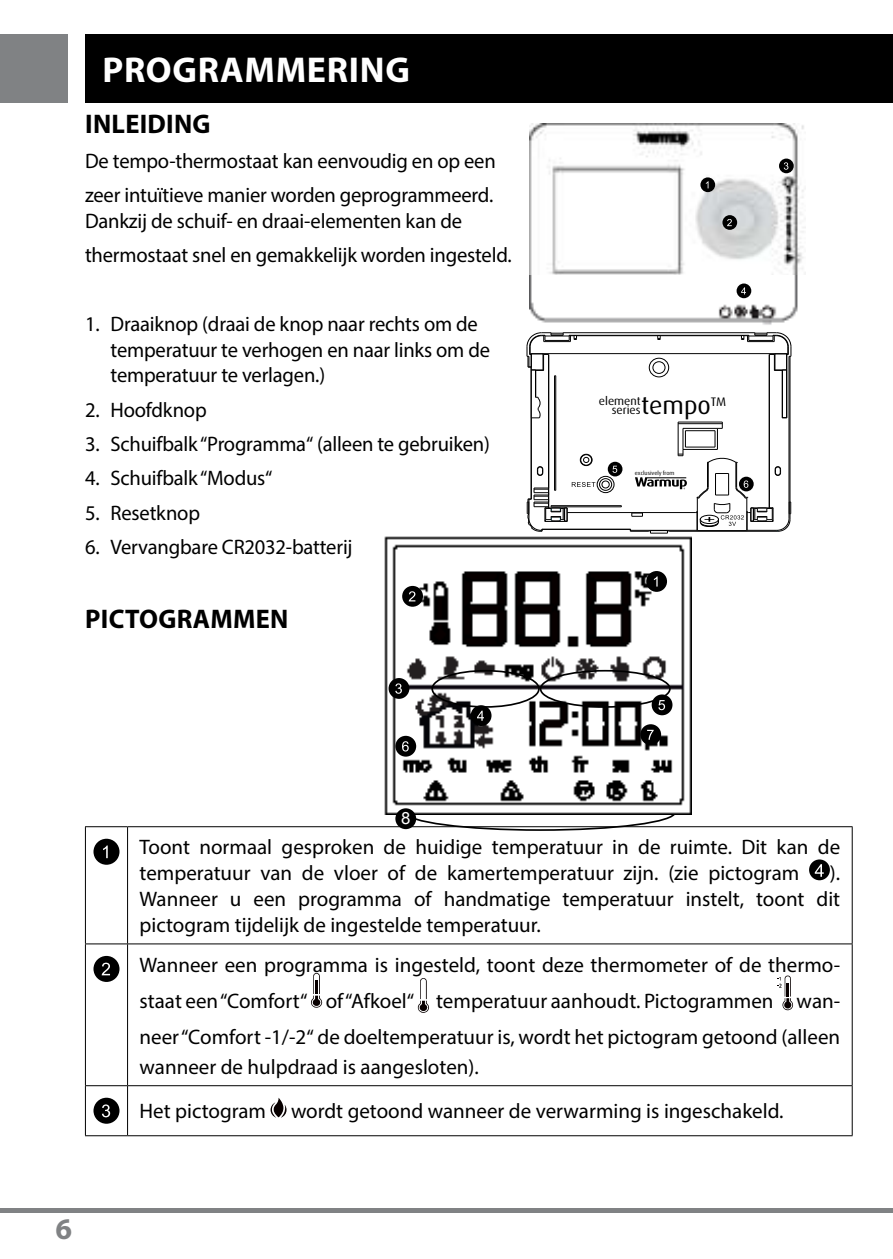
<style>
.page{position:relative;width:893px;height:1259px;background:#fff}
.page>*{position:absolute;margin:0;border:0;box-sizing:border-box;transform-origin:0 0}
.t1{font:700 36px "Myriad Pro";letter-spacing:.02em;color:#fff}
.t2{font:700 30px "Myriad Pro";color:#808284}
.t3{font:700 27px "Myriad Pro";letter-spacing:.01em;color:#000}
.t4{font:24.6px "Dax";color:#000;scale:1.04 1}
.t5{font:21px/25.8px "Myriad Pro";letter-spacing:-.01em;color:#000}
.t6{font:16.8px "Arial";color:#fff}
.t7{font:12.3px "Dax";color:#000;scale:1.04 1}
.t8{font:11.4px/9.6px "Dax";color:#000;text-align:right;scale:1.04 1}
.t9{font:5.7px "Dax";color:#000;scale:1.04 1}
</style>
<div class="page">
<hr style="left:0;top:1208px;width:893px;height:4px;background:#808284">
<div style="left:0;top:34px;width:68px;height:68px;background:#808284"></div>
<div style="left:85px;top:34px;width:808px;height:68px;background:#000"></div>
<hr style="left:85px;top:826px;width:43px;height:1px;background:#000">
<hr style="left:85px;top:827px;width:1px;height:116px;background:#000">
<hr style="left:128px;top:826px;width:725px;height:1px;background:#000">
<hr style="left:127px;top:827px;width:1px;height:116px;background:#000">
<hr style="left:852px;top:827px;width:1px;height:116px;background:#000">
<hr style="left:85px;top:943px;width:43px;height:1px;background:#000">
<hr style="left:85px;top:944px;width:1px;height:141px;background:#000">
<hr style="left:128px;top:943px;width:725px;height:1px;background:#000">
<hr style="left:127px;top:944px;width:1px;height:141px;background:#000">
<hr style="left:852px;top:944px;width:1px;height:141px;background:#000">
<hr style="left:85px;top:1085px;width:43px;height:1px;background:#000">
<hr style="left:85px;top:1086px;width:1px;height:49px;background:#000">
<hr style="left:128px;top:1085px;width:725px;height:1px;background:#000">
<hr style="left:127px;top:1086px;width:1px;height:49px;background:#000">
<hr style="left:852px;top:1086px;width:1px;height:49px;background:#000">
<hr style="left:85px;top:1135px;width:43px;height:1px;background:#000">
<hr style="left:128px;top:1135px;width:725px;height:1px;background:#000">
<div style="left:93px;top:838px;width:26px;height:26px;background:#000;border-radius:50%"></div>
<svg style="left:103px;top:845px;width:5px;height:13px"></svg>
<div style="left:809px;top:859px;width:21px;height:21px;background:#000;border-radius:50%"></div>
<svg style="left:815px;top:864px;width:9px;height:12px"></svg>
<div style="left:93px;top:956px;width:26px;height:26px;background:#000;border-radius:50%"></div>
<svg style="left:102px;top:962px;width:8px;height:13px"></svg>
<svg style="left:311px;top:973px;width:11px;height:34px"></svg>
<hr style="left:315px;top:980px;width:3px;height:14px;background:#080000">
<svg style="left:418px;top:978px;width:11px;height:34px"></svg>
<svg style="left:777px;top:975px;width:16px;height:35px"></svg>
<div style="left:93px;top:1097px;width:26px;height:26px;background:#000;border-radius:50%"></div>
<svg style="left:102px;top:1104px;width:8px;height:13px"></svg>
<svg style="left:271px;top:1098px;width:16px;height:19px"></svg>
<img style="left:530px;top:124px;width:275px;height:201px">
<svg style="left:700px;top:177px;width:15px;height:15px"></svg>
<svg style="left:706px;top:181px;width:2px;height:7px"></svg>
<svg style="left:722px;top:215px;width:15px;height:15px"></svg>
<svg style="left:727px;top:219px;width:5px;height:7px"></svg>
<div style="left:779px;top:159px;width:15px;height:14px;background:#000;border-radius:50%"></div>
<svg style="left:784px;top:162px;width:4px;height:8px"></svg>
<div style="left:737px;top:283px;width:14px;height:15px;background:#000;border-radius:50%"></div>
<svg style="left:741px;top:287px;width:5px;height:7px"></svg>
<svg style="left:526px;top:332px;width:265px;height:201px"></svg>
<div style="left:404px;top:793px;width:272px;height:38px;border:2px solid #000;border-radius:50%"></div>
<img style="left:384px;top:536px;width:307px;height:278px">
<div style="left:431px;top:670px;width:109px;height:38px;border:2px solid #000;border-radius:50%"></div>
<div style="left:540px;top:670px;width:131px;height:38px;border:2px solid #000;border-radius:50%"></div>
<div style="left:646px;top:571px;width:21px;height:21px;background:#000;border-radius:50%"></div>
<svg style="left:654px;top:576px;width:4px;height:10px"></svg>
<div style="left:402px;top:586px;width:21px;height:21px;background:#000;border-radius:50%"></div>
<svg style="left:409px;top:591px;width:6px;height:10px"></svg>
<div style="left:389px;top:678px;width:20px;height:21px;background:#000;border-radius:50%"></div>
<svg style="left:395px;top:683px;width:7px;height:11px"></svg>
<div style="left:471px;top:705px;width:20px;height:21px;background:#000;border-radius:50%"></div>
<svg style="left:477px;top:710px;width:7px;height:11px"></svg>
<div style="left:640px;top:724px;width:21px;height:21px;background:#000;border-radius:50%"></div>
<svg style="left:647px;top:730px;width:7px;height:10px"></svg>
<div style="left:652px;top:694px;width:20px;height:21px;background:#000;border-radius:50%"></div>
<svg style="left:658px;top:700px;width:7px;height:10px"></svg>
<div style="left:395px;top:736px;width:21px;height:20px;background:#000;border-radius:50%"></div>
<svg style="left:402px;top:741px;width:7px;height:10px"></svg>
<div style="left:395px;top:808px;width:21px;height:21px;background:#000;border-radius:50%"></div>
<h1 class="t1" style="left:102px;top:56px;width:309px">PROGRAMMERING</h1>
<p class="t3" style="left:85px;top:114px;width:127px">INLEIDING</p>
<p class="t5" style="left:85px;top:145px;width:412px;line-height:34.2px">De tempo-thermostaat kan eenvoudig en op een zeer intuïtieve manier worden geprogrammeerd.</p>
<p class="t5" style="left:85px;top:205px;width:428px;line-height:34.2px">Dankzij de schuif- en draai-elementen kan de thermostaat snel en gemakkelijk worden ingesteld.</p>
<p class="t5" style="left:111px;top:313px;width:381px;text-indent:-26px">1. Draaiknop (draai de knop naar rechts om de temperatuur te verhogen en naar links om de temperatuur te verlagen.)</p>
<p class="t5" style="left:85px;top:398px;width:123px">2. Hoofdknop</p>
<p class="t5" style="left:85px;top:433px;width:406px">3. Schuifbalk “Programma“ (alleen te gebruiken)</p>
<p class="t5" style="left:85px;top:467px;width:189px">4. Schuifbalk “Modus“</p>
<p class="t5" style="left:85px;top:501px;width:117px">5. Resetknop</p>
<p class="t5" style="left:85px;top:536px;width:269px">6. Vervangbare CR2032-batterij</p>
<p class="t3" style="left:85px;top:608px;width:205px">PICTOGRAMMEN</p>
<p class="t8" style="left:599px;top:397px;width:42px">element series</p>
<p class="t7" style="left:711px;top:396px;width:16px">TM</p>
<p class="t4" style="left:641px;top:395px;width:69px">tempo</p>
<p class="t9" style="left:635px;top:470px;width:39px">exclusively from</p>
<h2 class="t2" style="left:56px;top:1217px;width:18px">6</h2>
<p class="t6" style="left:401px;top:808px;width:11px">8</p>
<p class="t5" style="left:140px;top:836px;width:702px">Toont normaal gesproken de huidige temperatuur in de ruimte. Dit kan de temperatuur van de vloer of de kamertemperatuur zijn. (zie pictogram</p>
<p class="t5" style="left:140px;top:862px;width:702px;text-align:justify;text-indent:690px">).<br>Wanneer u een programma of handmatige temperatuur instelt, toont dit pictogram tijdelijk de ingestelde temperatuur.</p>
<p class="t5" style="left:140px;top:948px;width:702px;line-height:36px;text-align:justify">Wanneer een programma is ingesteld, toont deze thermometer of de thermo&shy;staat een “Comfort“ of “Afkoel“ temperatuur aanhoudt. Pictogrammen wan&shy;neer “Comfort -1/-2“ de doeltemperatuur is, wordt het pictogram getoond (alleen</p>
<p class="t5" style="left:140px;top:1046px;width:646px;line-height:43.8px">wanneer de hulpdraad is aangesloten).<br>Het pictogram wordt getoond wanneer de verwarming is ingeschakeld.</p>
</div>
